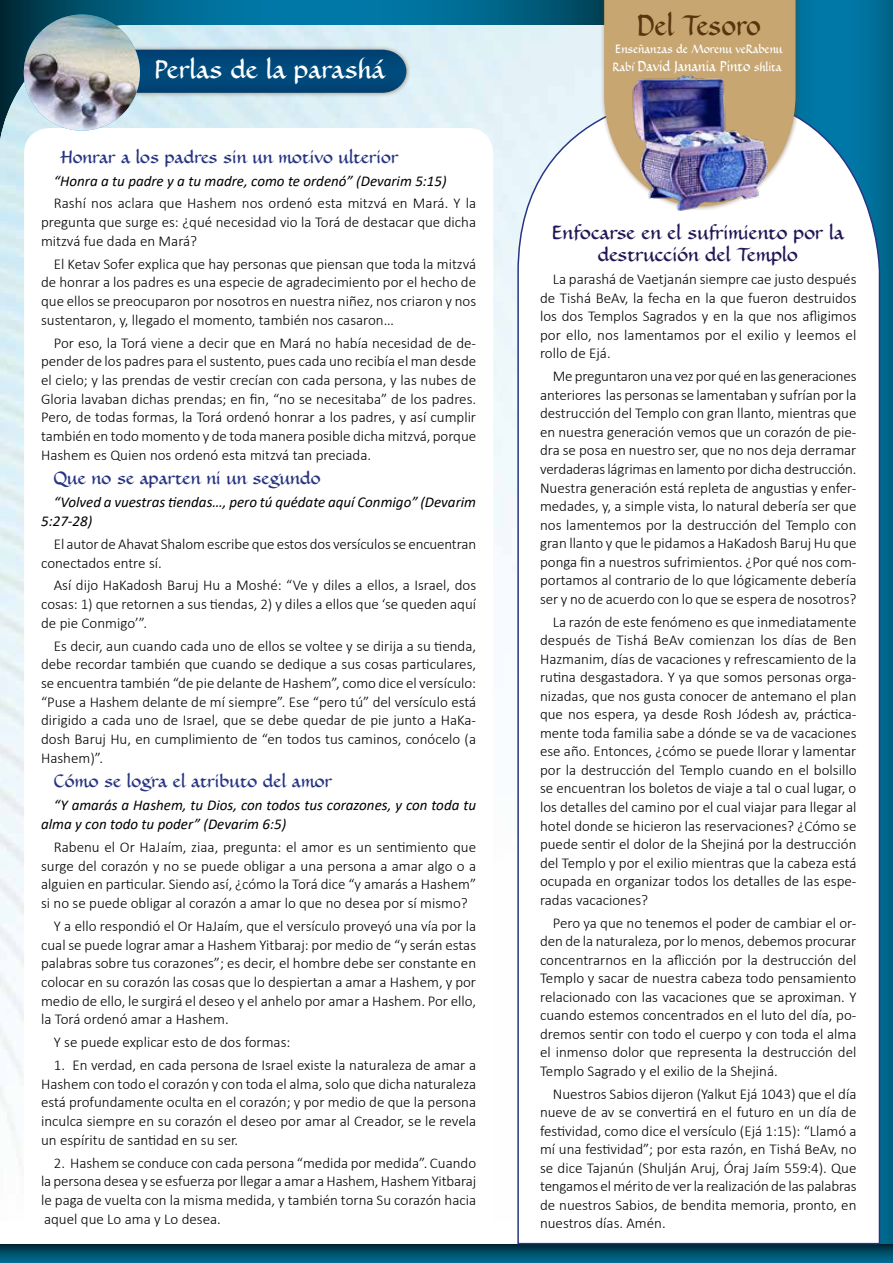
<style>
.page{position:relative;width:893px;height:1263px;background:#fff}
.page>*{position:absolute;margin:0;border:0;box-sizing:border-box;transform-origin:0 0}
.t1{font:700 27px "Demi Tasse";letter-spacing:.01em;color:#58350c;scale:.9 1}
.t2{font:700 24px "Demi Tasse";color:#fff}
.t3{font:700 18px/22.2px "Demi Tasse";color:#201856;text-align:center}
.t4{font:700 16.5px "Demi Tasse";color:#283583}
.t5{font:300 15px/18.6px "Calibri";color:#000;text-align:justify}
.t6{font:italic 15px/18.6px "Calibri";color:#000}
.t7{font:700 13.5px "Demi Tasse";color:#fff;scale:.9 1}
.t8{font:700 11.4px "Demi Tasse";color:#fff;scale:.9 1}
.s1{font-size:11.4px}
</style>
<div class="page">
<svg style="left:0;top:0;width:600px;height:25px;background:#006388"></svg>
<img style="left:0;top:25px;width:600px;height:1132px">
<svg style="left:801px;top:0;width:92px;height:1244px;background:#006a91"></svg>
<div style="left:94px;top:46px;width:317px;height:52px;background:#683f13;opacity:.5"></div>
<svg style="left:135px;top:50px;width:271px;height:43px;background:#04497a"></svg>
<svg style="left:0;top:1244px;width:893px;height:19px;background:#004d68"></svg>
<svg style="left:517px;top:92px;width:364px;height:1153px"></svg>
<div style="left:600px;top:0;width:201px;height:211px;background:#683f13;opacity:.5"></div>
<div style="left:604px;top:0;width:191px;height:206px;background:#c7a672"></div>
<img style="left:602px;top:74px;width:191px;height:146px">
<div style="left:24px;top:128px;width:469px;height:1114px;background:#fff;border-radius:26px"></div>
<img style="left:24px;top:15px;width:116px;height:116px;border-radius:58px">
<h2 class="t2" style="left:155px;top:53px;width:232px">Perlas de la parashá</h2>
<p class="t4" style="left:61px;top:145px;width:339px">Honrar a los padres sin un motivo ulterior</p>
<p class="t6" style="left:54px;top:171px;width:394px">“Honra a tu padre y a tu madre, como te ordenó” (Devarim 5:15)</p>
<p class="t5" style="left:41px;top:194px;width:437px;text-indent:13px">Rashí nos aclara que Hashem nos ordenó esta mitzvá en Mará. Y la pregunta que surge es: ¿qué necesidad vio la Torá de destacar que dicha mitzvá fue dada en Mará?</p>
<p class="t5" style="left:41px;top:254px;width:437px;text-indent:13px">El Ketav Sofer explica que hay personas que piensan que toda la mitzvá de honrar a los padres es una especie de agradecimiento por el hecho de que ellos se preocuparon por nosotros en nuestra niñez, nos criaron y nos sustentaron, y, llegado el momento, también nos casaron…</p>
<p class="t5" style="left:41px;top:333px;width:437px;text-indent:13px">Por eso, la Torá viene a decir que en Mará no había necesidad de de&shy;pender de los padres para el sustento, pues cada uno recibía el man desde el cielo; y las prendas de vestir crecían con cada persona, y las nubes de Gloria lavaban dichas prendas; en fin, “no se necesitaba” de los padres.<br>Pero, de todas formas, la Torá ordenó honrar a los padres, y así cumplir también en todo momento y de toda manera posible dicha mitzvá, porque Hashem es Quien nos ordenó esta mitzvá tan preciada.</p>
<p class="t4" style="left:54px;top:467px;width:269px">Que no se aparten ni un segundo</p>
<p class="t6" style="left:41px;top:492px;width:437px;text-indent:13px">“Volved a vuestras tiendas…, pero tú quédate aquí Conmigo” (Devarim<br>5:27-28)</p>
<p class="t5" style="left:41px;top:534px;width:437px;text-indent:13px">El autor de Ahavat Shalom escribe que estos dos versículos se encuentran conectados entre sí.</p>
<p class="t5" style="left:41px;top:576px;width:437px;text-indent:13px">Así dijo HaKadosh Baruj Hu a Moshé: “Ve y diles a ellos, a Israel, dos cosas: 1) que retornen a sus tiendas, 2) y diles a ellos que ‘se queden aquí de pie Conmigo’”.</p>
<p class="t5" style="left:41px;top:636px;width:437px;text-indent:13px">Es decir, aun cuando cada uno de ellos se voltee y se dirija a su tienda, debe recordar también que cuando se dedique a sus cosas particulares, se encuentra también “de pie delante de Hashem”, como dice el versículo: “Puse a Hashem delante de mí siempre”. Ese “pero tú” del versículo está dirigido a cada uno de Israel, que se debe quedar de pie junto a HaKa&shy;dosh Baruj Hu, en cumplimiento de “en todos tus caminos, conócelo (a Hashem)”.</p>
<p class="t4" style="left:54px;top:770px;width:280px">Cómo se logra el atributo del amor</p>
<p class="t6" style="left:41px;top:795px;width:436px;text-indent:13px">“Y amarás a Hashem, tu Dios, con todos tus corazones, y con toda tu alma y con todo tu poder” (Devarim 6:5)</p>
<p class="t5" style="left:41px;top:837px;width:437px;text-indent:13px">Rabenu el Or HaJaím, ziaa, pregunta: el amor es un sentimiento que surge del corazón y no se puede obligar a una persona a amar algo o a alguien en particular. Siendo así, ¿cómo la Torá dice “y amarás a Hashem” si no se puede obligar al corazón a amar lo que no desea por sí mismo?</p>
<p class="t5" style="left:41px;top:916px;width:437px;text-indent:13px">Y a ello respondió el Or HaJaím, que el versículo proveyó una vía por la cual se puede lograr amar a Hashem Yitbaraj: por medio de “y serán estas palabras sobre tus corazones”; es decir, el hombre debe ser constante en colocar en su corazón las cosas que lo despiertan a amar a Hashem, y por medio de ello, le surgirá el deseo y el anhelo por amar a Hashem. Por ello, la Torá ordenó amar a Hashem.</p>
<p class="t5" style="left:54px;top:1033px;width:238px">Y se puede explicar esto de dos formas:</p>
<p class="t5" style="left:41px;top:1056px;width:437px;text-indent:13px">1. En verdad, en cada persona de Israel existe la naturaleza de amar a Hashem con todo el corazón y con toda el alma, solo que dicha naturaleza está profundamente oculta en el corazón; y por medio de que la persona inculca siempre en su corazón el deseo por amar al Creador, se le revela un espíritu de santidad en su ser.</p>
<p class="t5" style="left:41px;top:1153px;width:437px;text-indent:13px">2. Hashem se conduce con cada persona “medida por medida”. Cuando la persona desea y se esfuerza por llegar a amar a Hashem, Hashem Yitbaraj le paga de vuelta con la misma medida, y también torna Su corazón hacia aquel que Lo ama y Lo desea.</p>
<h1 class="t1" style="left:638px;top:6px;width:139px">Del Tesoro</h1>
<p class="t8" style="left:615px;top:40px;width:187px">Enseñanzas de Morenu veRabenu</p>
<p class="t7" style="left:613px;top:56px;width:189px"><span class="s1">Rabí</span> David Janania Pinto <span class="s1">shlita</span></p>
<p class="t3" style="left:552px;top:222px;width:294px">Enfocarse en el sufrimiento por la destrucción del Templo</p>
<p class="t5" style="left:540px;top:270px;width:318px;text-indent:13px">La parashá de Vaetjanán siempre cae justo después de Tishá BeAv, la fecha en la que fueron destruidos los dos Templos Sagrados y en la que nos afligimos por ello, nos lamentamos por el exilio y leemos el rollo de Ejá.</p>
<p class="t5" style="left:540px;top:367px;width:318px;text-indent:13px">Me preguntaron una vez por qué en las generaciones anteriores las personas se lamentaban y sufrían por la destrucción del Templo con gran llanto, mientras que en nuestra generación vemos que un corazón de pie&shy;dra se posa en nuestro ser, que no nos deja derramar verdaderas lágrimas en lamento por dicha destrucción.<br>Nuestra generación está repleta de angustias y enfer&shy;medades, y, a simple vista, lo natural debería ser que nos lamentemos por la destrucción del Templo con gran llanto y que le pidamos a HaKadosh Baruj Hu que ponga fin a nuestros sufrimientos. ¿Por qué nos com&shy;portamos al contrario de lo que lógicamente debería ser y no de acuerdo con lo que se espera de nosotros?</p>
<p class="t5" style="left:540px;top:612px;width:318px;text-indent:13px">La razón de este fenómeno es que inmediatamente después de Tishá BeAv comienzan los días de Ben Hazmanim, días de vacaciones y refrescamiento de la rutina desgastadora. Y ya que somos personas orga&shy;nizadas, que nos gusta conocer de antemano el plan que nos espera, ya desde Rosh Jódesh av, práctica&shy;mente toda familia sabe a dónde se va de vacaciones ese año. Entonces, ¿cómo se puede llorar y lamentar por la destrucción del Templo cuando en el bolsillo se encuentran los boletos de viaje a tal o cual lugar, o los detalles del camino por el cual viajar para llegar al hotel donde se hicieron las reservaciones? ¿Cómo se puede sentir el dolor de la Shejiná por la destrucción del Templo y por el exilio mientras que la cabeza está ocupada en organizar todos los detalles de las espe&shy;radas vacaciones?</p>
<p class="t5" style="left:540px;top:913px;width:318px;text-indent:13px">Pero ya que no tenemos el poder de cambiar el or&shy;den de la naturaleza, por lo menos, debemos procurar concentrarnos en la aflicción por la destrucción del Templo y sacar de nuestra cabeza todo pensamiento relacionado con las vacaciones que se aproximan. Y cuando estemos concentrados en el luto del día, po&shy;dremos sentir con todo el cuerpo y con toda el alma el inmenso dolor que representa la destrucción del Templo Sagrado y el exilio de la Shejiná.</p>
<p class="t5" style="left:540px;top:1084px;width:318px;text-indent:13px">Nuestros Sabios dijeron (Yalkut Ejá 1043) que el día nueve de av se convertirá en el futuro en un día de festividad, como dice el versículo (Ejá 1:15): “Llamó a mí una festividad”; por esta razón, en Tishá BeAv, no se dice Tajanún (Shulján Aruj, Óraj Jaím 559:4). Que tengamos el mérito de ver la realización de las palabras de nuestros Sabios, de bendita memoria, pronto, en nuestros días. Amén.</p>
</div>
